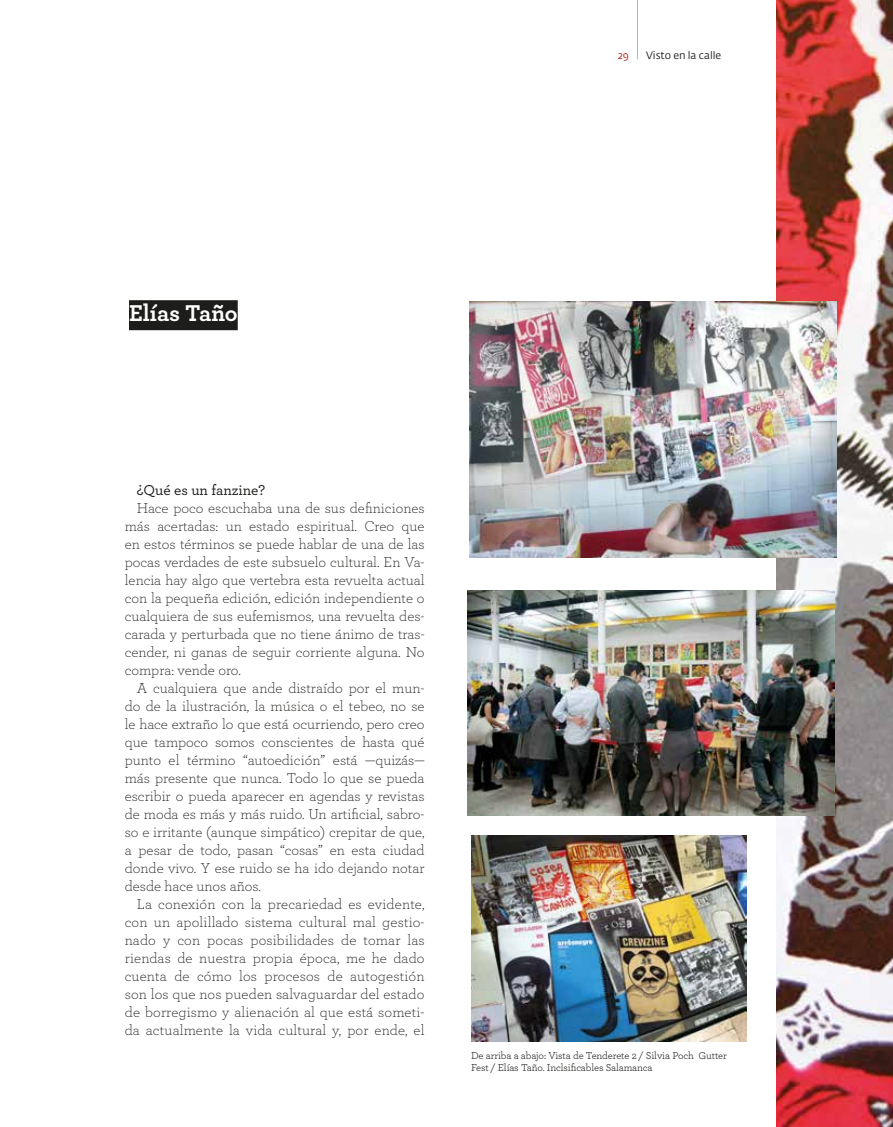
<style>
.page{position:relative;width:893px;height:1127px;background:#fff}
.page>*{position:absolute;margin:0;border:0;box-sizing:border-box;transform-origin:0 0}
.t1{font:700 24px "Archer";letter-spacing:-.005em;color:#fff}
.t2{font:300 15px/18px "Archer";color:#1d1d1b;text-align:justify}
.t3{font:500 15px "Archer";color:#1d1d1b}
.t4{font:10.5px/12.6px "Archer";letter-spacing:-.01em;color:#1d1d1b}
.t5{font:10.5px "Fedra Sans Pro";color:#1d1d1b}
.t6{font:10.5px "Fedra Sans Pro";color:#b32012}
</style>
<div class="page">
<hr style="left:637px;top:0;width:1px;height:59px;background:#b6b7b3">
<img style="left:776px;top:0;width:117px;height:1127px">
<div style="left:129px;top:300px;width:109px;height:30px;background:#1d1d1b"></div>
<img style="left:471px;top:835px;width:275px;height:207px">
<img style="left:470px;top:302px;width:367px;height:255px">
<img style="left:467px;top:590px;width:367px;height:225px">
<p class="t6" style="left:618px;top:49px;width:13px">29</p>
<p class="t5" style="left:646px;top:49px;width:77px">Visto en la calle</p>
<h1 class="t1" style="left:129px;top:294px;width:110px">Elías Taño</h1>
<p class="t3" style="left:137px;top:479px;width:130px">¿Qué es un fanzine?</p>
<p class="t2" style="left:125px;top:498px;width:301px;text-indent:12px">Hace poco escuchaba una de sus definiciones más acertadas: un estado espiritual. Creo que en estos términos se puede hablar de una de las pocas verdades de este subsuelo cultural. En Va&shy;lencia hay algo que vertebra esta revuelta actual con la pequeña edición, edición independiente o cualquiera de sus eufemismos, una revuelta des&shy;carada y perturbada que no tiene ánimo de tras&shy;cender, ni ganas de seguir corriente alguna. No compra: vende oro.</p>
<p class="t2" style="left:125px;top:678px;width:301px;text-indent:12px">A cualquiera que ande distraído por el mun&shy;do de la ilustración, la música o el tebeo, no se le hace extraño lo que está ocurriendo, pero creo que tampoco somos conscientes de hasta qué punto el término “autoedición” está —quizás— más presente que nunca. Todo lo que se pueda escribir o pueda aparecer en agendas y revistas de moda es más y más ruido. Un artificial, sabro&shy;so e irritante (aunque simpático) crepitar de que, a pesar de todo, pasan “cosas” en esta ciudad donde vivo. Y ese ruido se ha ido dejando notar desde hace unos años.</p>
<p class="t2" style="left:125px;top:894px;width:301px;text-indent:12px">La conexión con la precariedad es evidente, con un apolillado sistema cultural mal gestio&shy;nado y con pocas posibilidades de tomar las riendas de nuestra propia época, me he dado cuenta de cómo los procesos de autogestión son los que nos pueden salvaguardar del estado de borregismo y alienación al que está someti&shy;da actualmente la vida cultural y, por ende, el</p>
<p class="t4" style="left:471px;top:1048px;width:257px">De arriba a abajo: Vista de Tenderete 2 / Silvia Poch Gutter<br>Fest / Elías Taño. Inclsificables Salamanca</p>
</div>
